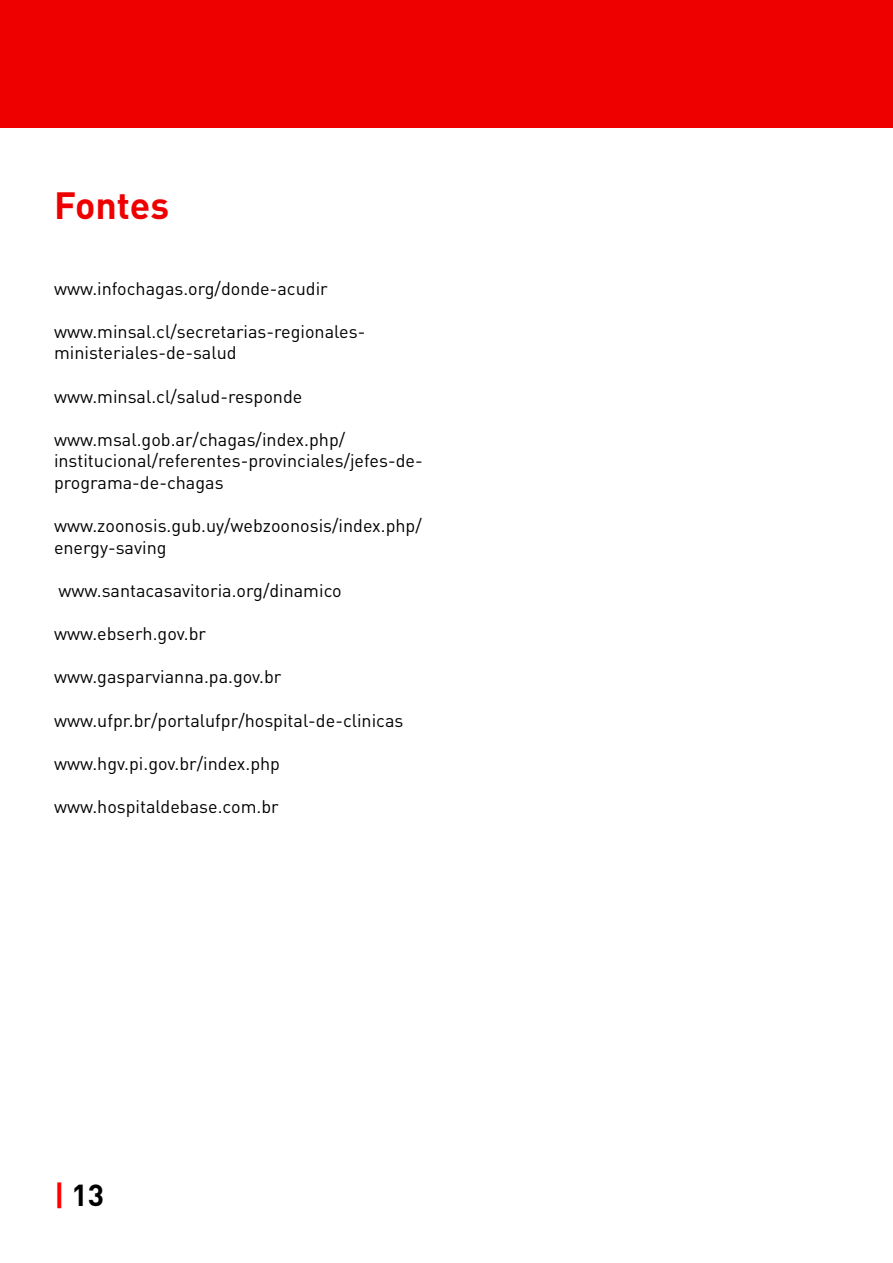
<style>
.page{position:relative;width:893px;height:1263px;background:#fff}
.page>*{position:absolute;margin:0;border:0;box-sizing:border-box;transform-origin:0 0}
.t1{font:700 37.5px "DIN Pro";color:#e00}
.t2{font:700 30px "DIN Pro";color:#000}
.t3{font:18px/21.6px "DIN Pro";color:#000}
.s1{color:#f00}
</style>
<div class="page">
<div style="left:0;top:0;width:893px;height:128px;background:#e00"></div>
<h1 class="t1" style="left:54px;top:175px;width:117px">Fontes</h1>
<p class="t3" style="left:54px;top:275px;width:275px">www.infochagas.org/donde-acudir</p>
<p class="t3" style="left:54px;top:319px;width:313px">www.minsal.cl/secretarias-regionales&shy;ministeriales-de-salud</p>
<p class="t3" style="left:54px;top:383px;width:250px">www.minsal.cl/salud-responde</p>
<p class="t3" style="left:54px;top:427px;width:370px">www.msal.gob.ar/chagas/index.php/ institucional/referentes-provinciales/jefes-de&shy;programa-de-chagas</p>
<p class="t3" style="left:54px;top:513px;width:369px">www.zoonosis.gub.uy/webzoonosis/index.php/ energy-saving</p>
<p class="t3" style="left:58px;top:578px;width:285px">www.santacasavitoria.org/dinamico</p>
<p class="t3" style="left:54px;top:621px;width:154px">www.ebserh.gov.br</p>
<p class="t3" style="left:54px;top:664px;width:229px">www.gasparvianna.pa.gov.br</p>
<p class="t3" style="left:54px;top:707px;width:351px">www.ufpr.br/portalufpr/hospital-de-clinicas</p>
<p class="t3" style="left:54px;top:751px;width:228px">www.hgv.pi.gov.br/index.php</p>
<p class="t3" style="left:54px;top:794px;width:226px">www.hospitaldebase.com.br</p>
<h2 class="t2" style="left:54px;top:1170px;width:52px"><span class="s1">|</span> 13</h2>
</div>
